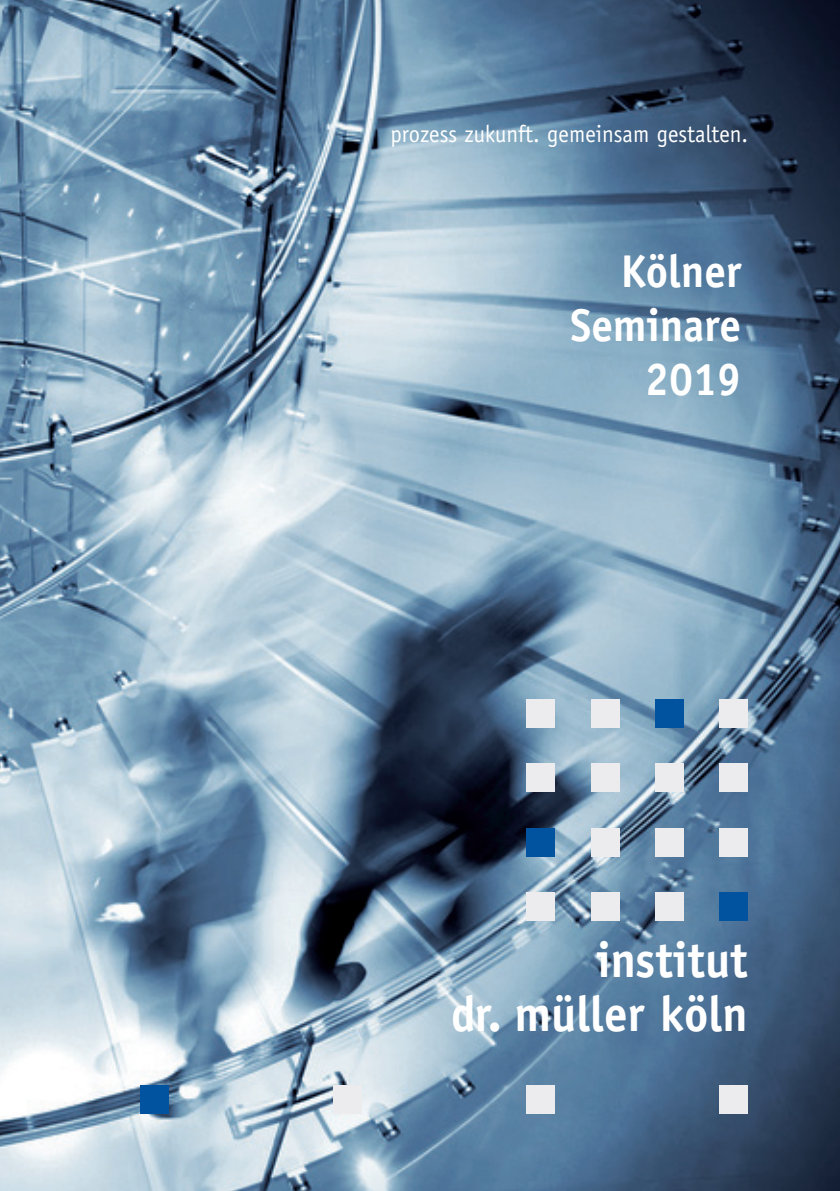
<style>
.page{position:relative;width:840px;height:1191px;background:#fff}
.page>*{position:absolute;margin:0;border:0;box-sizing:border-box;transform-origin:0 0}
.t1{font:700 50px/53.8px "Officina Sans";color:#fff;text-align:right;scale:.94 1}
.t2{font:700 46px/53.8px "Officina Sans";color:#fff;text-align:right;scale:.94 1}
.t3{font:24px "Officina Sans";color:#fff;scale:.94 1}
</style>
<div class="page">
<img style="left:0;top:0;width:839px;height:1191px">
<div style="left:141px;top:1085px;width:28px;height:28px;background:#0153a0"></div>
<div style="left:333px;top:1085px;width:29px;height:28px;background:#ececee"></div>
<div style="left:526px;top:1085px;width:28px;height:28px;background:#ececee"></div>
<div style="left:719px;top:1085px;width:28px;height:28px;background:#ececee"></div>
<div style="left:526px;top:892px;width:28px;height:28px;background:#ececee"></div>
<div style="left:590px;top:892px;width:29px;height:28px;background:#ececee"></div>
<div style="left:655px;top:892px;width:28px;height:28px;background:#ececee"></div>
<div style="left:719px;top:892px;width:28px;height:28px;background:#0153a0"></div>
<div style="left:526px;top:828px;width:28px;height:28px;background:#0153a0"></div>
<div style="left:590px;top:828px;width:29px;height:28px;background:#ececee"></div>
<div style="left:655px;top:828px;width:28px;height:28px;background:#ececee"></div>
<div style="left:719px;top:828px;width:28px;height:28px;background:#ececee"></div>
<div style="left:526px;top:763px;width:28px;height:29px;background:#ececee"></div>
<div style="left:590px;top:763px;width:29px;height:29px;background:#ececee"></div>
<div style="left:655px;top:763px;width:28px;height:29px;background:#ececee"></div>
<div style="left:719px;top:763px;width:28px;height:29px;background:#ececee"></div>
<div style="left:526px;top:699px;width:28px;height:28px;background:#ececee"></div>
<div style="left:590px;top:699px;width:29px;height:28px;background:#ececee"></div>
<div style="left:655px;top:699px;width:28px;height:28px;background:#0153a0"></div>
<div style="left:719px;top:699px;width:28px;height:28px;background:#ececee"></div>
<svg style="left:837px;top:1186px;width:3px;height:5px"></svg>
<p class="t3" style="left:390px;top:120px;width:382px">prozess zukunft. gemeinsam gestalten.</p>
<h2 class="t2" style="left:570px;top:244px;width:183px">Kölner<br>Seminare<br>2019</h2>
<h1 class="t1" style="left:451px;top:932px;width:317px">institut<br>dr. müller köln</h1>
</div>
